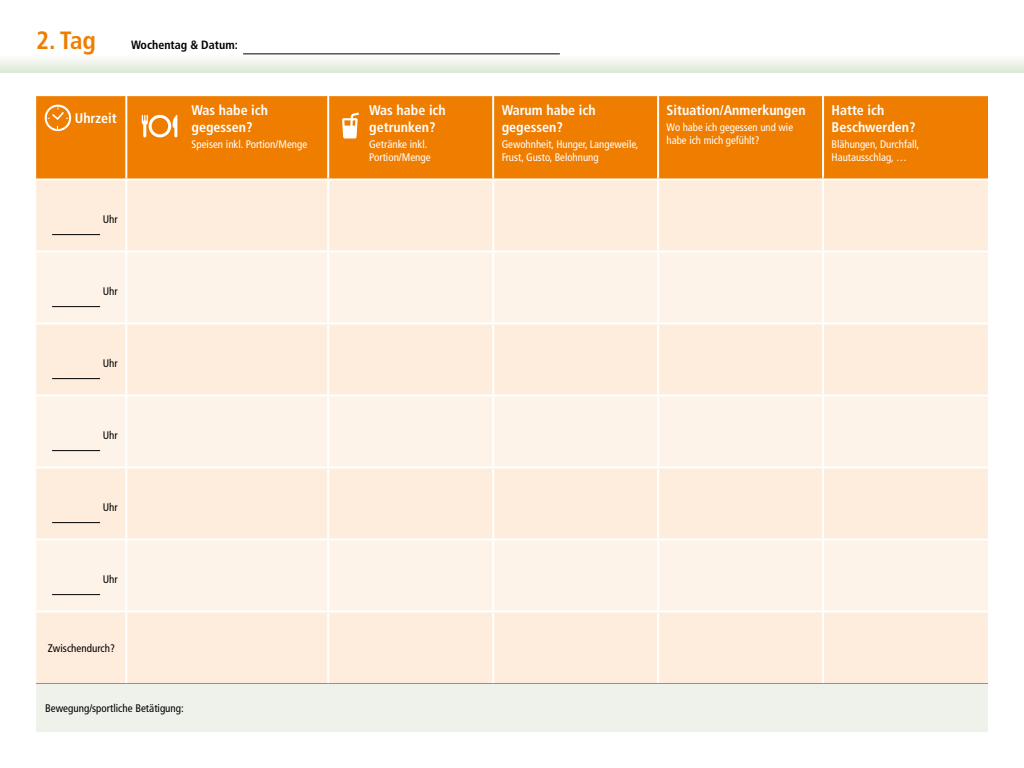
<style>
.page{position:relative;width:1024px;height:768px;background:#fff}
.page>*{position:absolute;margin:0;border:0;box-sizing:border-box;transform-origin:0 0}
.t1{font:700 condensed 25px "Frutiger";color:#ef7d00}
.t2{font:700 condensed 14px/16.8px "Frutiger";color:#fff}
.t3{font:700 condensed 12px "Frutiger";color:#000}
.t4{font:condensed 11px/13.2px "Frutiger";color:#fff}
.t5{font:condensed 11px "Frutiger";color:#000}
</style>
<div class="page">
<svg style="left:0;top:53px;width:1024px;height:20px"></svg>
<hr style="left:243px;top:54px;width:317px;height:1px;background:#000">
<div style="left:36px;top:96px;width:952px;height:82px;background:#ef7d00"></div>
<div style="left:36px;top:180px;width:952px;height:503px;background:#feeddd"></div>
<svg style="left:36px;top:252px;width:952px;height:358px;background:#fdf0e3"></svg>
<div style="left:36px;top:683px;width:952px;height:50px;background:#eff2ea"></div>
<hr style="left:125px;top:96px;width:2px;height:82px;background:#fff">
<hr style="left:327px;top:96px;width:2px;height:82px;background:#fff">
<hr style="left:492px;top:96px;width:2px;height:82px;background:#fff">
<hr style="left:657px;top:96px;width:2px;height:82px;background:#fff">
<hr style="left:822px;top:96px;width:2px;height:82px;background:#fff">
<hr style="left:125px;top:180px;width:2px;height:70px;background:#fff">
<hr style="left:327px;top:180px;width:2px;height:70px;background:#fff">
<hr style="left:492px;top:180px;width:2px;height:70px;background:#fff">
<hr style="left:657px;top:180px;width:2px;height:70px;background:#fff">
<hr style="left:822px;top:180px;width:2px;height:70px;background:#fff">
<hr style="left:36px;top:250px;width:90px;height:2px;background:#fff">
<hr style="left:126px;top:250px;width:202px;height:2px;background:#fff">
<hr style="left:125px;top:252px;width:2px;height:70px;background:#fff">
<hr style="left:328px;top:250px;width:165px;height:2px;background:#fff">
<hr style="left:327px;top:252px;width:2px;height:70px;background:#fff">
<hr style="left:493px;top:250px;width:165px;height:2px;background:#fff">
<hr style="left:492px;top:252px;width:2px;height:70px;background:#fff">
<hr style="left:658px;top:250px;width:165px;height:2px;background:#fff">
<hr style="left:657px;top:252px;width:2px;height:70px;background:#fff">
<hr style="left:823px;top:250px;width:165px;height:2px;background:#fff">
<hr style="left:822px;top:252px;width:2px;height:70px;background:#fff">
<hr style="left:36px;top:322px;width:90px;height:2px;background:#fff">
<hr style="left:126px;top:322px;width:202px;height:2px;background:#fff">
<hr style="left:125px;top:324px;width:2px;height:70px;background:#fff">
<hr style="left:328px;top:322px;width:165px;height:2px;background:#fff">
<hr style="left:327px;top:324px;width:2px;height:70px;background:#fff">
<hr style="left:493px;top:322px;width:165px;height:2px;background:#fff">
<hr style="left:492px;top:324px;width:2px;height:70px;background:#fff">
<hr style="left:658px;top:322px;width:165px;height:2px;background:#fff">
<hr style="left:657px;top:324px;width:2px;height:70px;background:#fff">
<hr style="left:823px;top:322px;width:165px;height:2px;background:#fff">
<hr style="left:822px;top:324px;width:2px;height:70px;background:#fff">
<hr style="left:36px;top:394px;width:90px;height:2px;background:#fff">
<hr style="left:126px;top:394px;width:202px;height:2px;background:#fff">
<hr style="left:125px;top:396px;width:2px;height:70px;background:#fff">
<hr style="left:328px;top:394px;width:165px;height:2px;background:#fff">
<hr style="left:327px;top:396px;width:2px;height:70px;background:#fff">
<hr style="left:493px;top:394px;width:165px;height:2px;background:#fff">
<hr style="left:492px;top:396px;width:2px;height:70px;background:#fff">
<hr style="left:658px;top:394px;width:165px;height:2px;background:#fff">
<hr style="left:657px;top:396px;width:2px;height:70px;background:#fff">
<hr style="left:823px;top:394px;width:165px;height:2px;background:#fff">
<hr style="left:822px;top:396px;width:2px;height:70px;background:#fff">
<hr style="left:36px;top:466px;width:90px;height:2px;background:#fff">
<hr style="left:126px;top:466px;width:202px;height:2px;background:#fff">
<hr style="left:125px;top:468px;width:2px;height:70px;background:#fff">
<hr style="left:328px;top:466px;width:165px;height:2px;background:#fff">
<hr style="left:327px;top:468px;width:2px;height:70px;background:#fff">
<hr style="left:493px;top:466px;width:165px;height:2px;background:#fff">
<hr style="left:492px;top:468px;width:2px;height:70px;background:#fff">
<hr style="left:658px;top:466px;width:165px;height:2px;background:#fff">
<hr style="left:657px;top:468px;width:2px;height:70px;background:#fff">
<hr style="left:823px;top:466px;width:165px;height:2px;background:#fff">
<hr style="left:822px;top:468px;width:2px;height:70px;background:#fff">
<hr style="left:36px;top:538px;width:90px;height:2px;background:#fff">
<hr style="left:126px;top:538px;width:202px;height:2px;background:#fff">
<hr style="left:125px;top:540px;width:2px;height:70px;background:#fff">
<hr style="left:328px;top:538px;width:165px;height:2px;background:#fff">
<hr style="left:327px;top:540px;width:2px;height:70px;background:#fff">
<hr style="left:493px;top:538px;width:165px;height:2px;background:#fff">
<hr style="left:492px;top:540px;width:2px;height:70px;background:#fff">
<hr style="left:658px;top:538px;width:165px;height:2px;background:#fff">
<hr style="left:657px;top:540px;width:2px;height:70px;background:#fff">
<hr style="left:823px;top:538px;width:165px;height:2px;background:#fff">
<hr style="left:822px;top:540px;width:2px;height:70px;background:#fff">
<hr style="left:36px;top:610px;width:90px;height:2px;background:#fff">
<hr style="left:126px;top:610px;width:202px;height:2px;background:#fff">
<hr style="left:125px;top:612px;width:2px;height:71px;background:#fff">
<hr style="left:328px;top:610px;width:165px;height:2px;background:#fff">
<hr style="left:327px;top:612px;width:2px;height:71px;background:#fff">
<hr style="left:493px;top:610px;width:165px;height:2px;background:#fff">
<hr style="left:492px;top:612px;width:2px;height:71px;background:#fff">
<hr style="left:658px;top:610px;width:165px;height:2px;background:#fff">
<hr style="left:657px;top:612px;width:2px;height:71px;background:#fff">
<hr style="left:823px;top:610px;width:165px;height:2px;background:#fff">
<hr style="left:822px;top:612px;width:2px;height:71px;background:#fff">
<hr style="left:36px;top:732px;width:90px;height:2px;background:#fff">
<hr style="left:126px;top:732px;width:202px;height:2px;background:#fff">
<hr style="left:328px;top:732px;width:165px;height:2px;background:#fff">
<hr style="left:493px;top:732px;width:165px;height:2px;background:#fff">
<hr style="left:658px;top:732px;width:165px;height:2px;background:#fff">
<hr style="left:823px;top:732px;width:165px;height:2px;background:#fff">
<hr style="left:36px;top:683px;width:90px;height:1px;background:#ef7d00">
<hr style="left:126px;top:683px;width:202px;height:1px;background:#ef7d00">
<hr style="left:328px;top:683px;width:165px;height:1px;background:#ef7d00">
<hr style="left:493px;top:683px;width:165px;height:1px;background:#ef7d00">
<hr style="left:658px;top:683px;width:165px;height:1px;background:#ef7d00">
<hr style="left:823px;top:683px;width:165px;height:1px;background:#ef7d00">
<svg style="left:45px;top:105px;width:26px;height:26px"></svg>
<hr style="left:52px;top:234px;width:48px;height:1px;background:#000">
<hr style="left:52px;top:306px;width:48px;height:1px;background:#000">
<hr style="left:52px;top:378px;width:48px;height:1px;background:#000">
<hr style="left:52px;top:450px;width:48px;height:1px;background:#000">
<hr style="left:52px;top:522px;width:48px;height:1px;background:#000">
<hr style="left:52px;top:594px;width:48px;height:1px;background:#000">
<svg style="left:142px;top:115px;width:35px;height:23px"></svg>
<svg style="left:342px;top:113px;width:17px;height:26px"></svg>
<h1 class="t1" style="left:36px;top:26px;width:61px">2. Tag</h1>
<p class="t3" style="left:131px;top:38px;width:108px">Wochentag &amp; Datum:</p>
<p class="t2" style="left:75px;top:110px;width:44px">Uhrzeit</p>
<p class="t2" style="left:192px;top:102px;width:78px">Was habe ich gegessen?</p>
<p class="t4" style="left:192px;top:138px;width:117px">Speisen inkl. Portion/Menge</p>
<p class="t5" style="left:103px;top:213px;width:17px">Uhr</p>
<p class="t5" style="left:103px;top:285px;width:17px">Uhr</p>
<p class="t5" style="left:103px;top:357px;width:17px">Uhr</p>
<p class="t5" style="left:103px;top:429px;width:17px">Uhr</p>
<p class="t5" style="left:103px;top:501px;width:17px">Uhr</p>
<p class="t5" style="left:103px;top:573px;width:17px">Uhr</p>
<p class="t5" style="left:48px;top:641px;width:69px">Zwischendurch?</p>
<p class="t5" style="left:45px;top:702px;width:140px">Bewegung/sportliche Betätigung:</p>
<p class="t2" style="left:369px;top:102px;width:78px">Was habe ich getrunken?</p>
<p class="t4" style="left:369px;top:138px;width:63px">Getränke inkl.<br>Portion/Menge</p>
<p class="t2" style="left:502px;top:102px;width:96px">Warum habe ich gegessen?</p>
<p class="t4" style="left:502px;top:138px;width:138px">Gewohnheit, Hunger, Langeweile,<br>Frust, Gusto, Belohnung</p>
<p class="t2" style="left:667px;top:102px;width:141px">Situation/Anmerkungen</p>
<p class="t4" style="left:667px;top:121px;width:128px">Wo habe ich gegessen und wie habe ich mich gefühlt?</p>
<p class="t2" style="left:832px;top:102px;width:86px">Hatte ich<br>Beschwerden?</p>
<p class="t4" style="left:832px;top:138px;width:89px">Blähungen, Durchfall,<br>Hautausschlag, …</p>
</div>
